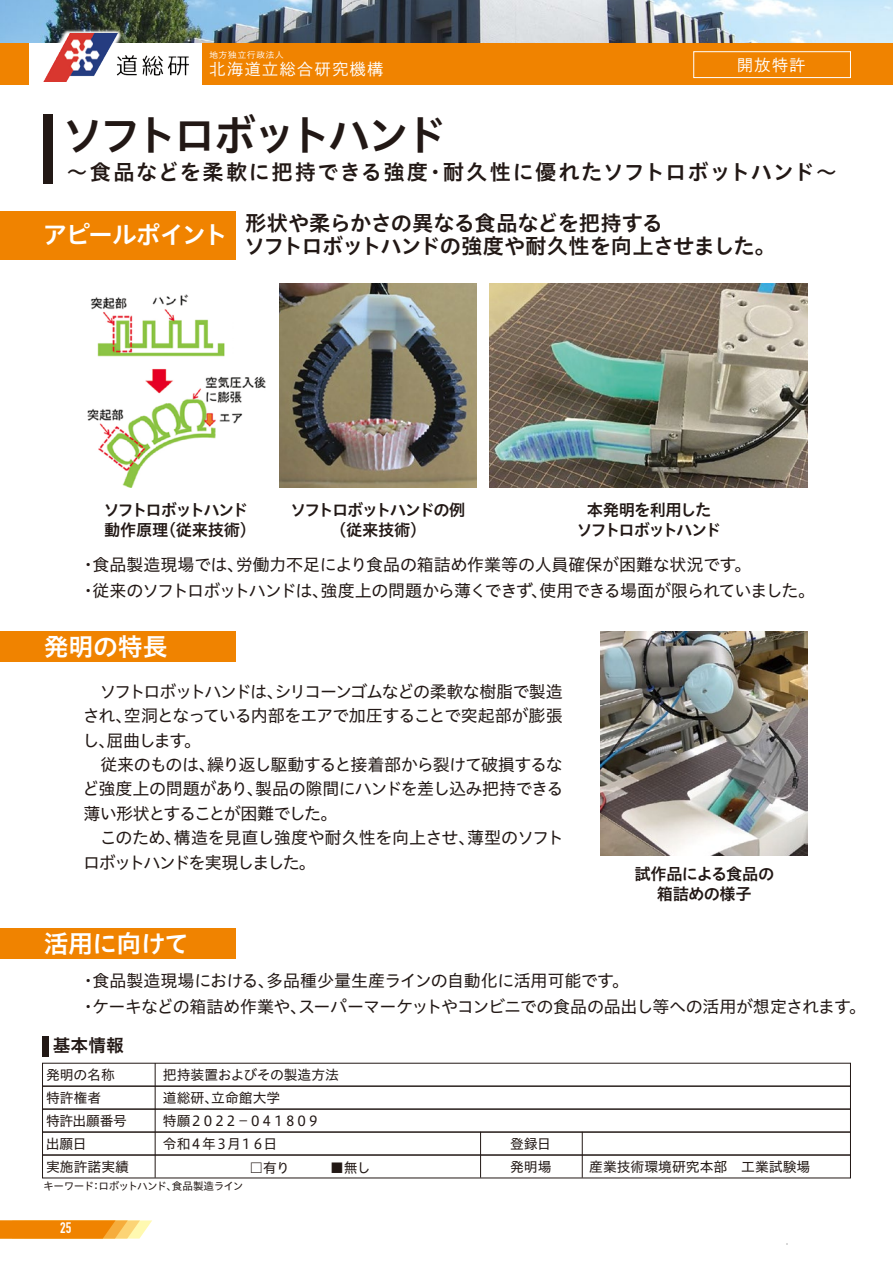
<style>
.page{position:relative;width:893px;height:1263px;background:#fff}
.page>*{position:absolute;margin:0;border:0;box-sizing:border-box;transform-origin:0 0}
.t1{font:42.45px "Hiragino UD Sans Std W6";letter-spacing:-.09em;color:#221815}
.t2{font:24.9px "Hiragino UD Sans Std W6";letter-spacing:-.015em;color:#fff}
.t3{font:21.3px/23.4px "Hiragino UD Sans Std W6";letter-spacing:-.03em;color:#221815}
.t4{font:21.3px "Hiragino UD Sans Std W6";letter-spacing:.06em;color:#221815}
.t5{font:17.85px "Hiragino UD Sans Std W6";color:#221815}
.t6{font:16.95px/24.5px "Hiragino UD Sans Std W4";letter-spacing:-.04em;color:#221815}
.t7{font:16.95px/25.5px "Hiragino UD Sans Std W4";letter-spacing:-.02em;color:#221815}
.t8{font:16.35px/20.4px "Hiragino UD Sans Std W6";letter-spacing:-.095em;color:#221815;text-align:center}
.t9{font:16.35px/20.4px "Hiragino UD Sans Std W6";letter-spacing:-.035em;color:#221815;text-align:center}
.t10{font:15.9px "Shuei Go Gin Std L";letter-spacing:.1em;color:#fff}
.t11{font:700 15px "DIN Condensed";color:#fff}
.t12{font:13.8px "Hiragino UD Sans Std W4";color:#221815}
.t13{font:13.8px "Hiragino UD Sans Std W4";letter-spacing:-.16em;color:#221815}
.t14{font:13.8px "Hiragino UD Sans Std W4";letter-spacing:-.09em;color:#221815}
.t15{font:10.65px "Hiragino UD Sans Std W4";letter-spacing:-.065em;color:#221815}
.t16{font:8.55px "Shuei Go Gin Std L";letter-spacing:.1em;color:#fff}
</style>
<div class="page">
<div style="left:202px;top:43px;width:691px;height:42px;background:#f08300"></div>
<div style="left:0;top:43px;width:28px;height:42px;background:#f08300"></div>
<div style="left:0;top:211px;width:235px;height:48px;background:#f08300"></div>
<div style="left:0;top:631px;width:235px;height:31px;background:#f08300"></div>
<div style="left:0;top:929px;width:235px;height:30px;background:#f08300"></div>
<div style="left:42px;top:1086px;width:809px;height:23px;border:1px solid #221815"></div>
<div style="left:42px;top:1109px;width:809px;height:23px;border:1px solid #221815"></div>
<div style="left:42px;top:1132px;width:809px;height:23px;border:1px solid #221815"></div>
<div style="left:42px;top:1154px;width:809px;height:24px;border:1px solid #221815"></div>
<hr style="left:155px;top:1063px;width:1px;height:115px;background:#221815">
<hr style="left:480px;top:1132px;width:1px;height:46px;background:#221815">
<hr style="left:582px;top:1132px;width:1px;height:46px;background:#221815">
<div style="left:43px;top:1036px;width:6px;height:20px;background:#221815"></div>
<img style="left:0;top:0;width:893px;height:43px">
<img style="left:35px;top:27px;width:160px;height:16px">
<img style="left:38px;top:30px;width:154px;height:13px">
<img style="left:43px;top:34px;width:149px;height:48px">
<div style="left:43px;top:114px;width:9px;height:69px;background:#221815"></div>
<div style="left:693px;top:51px;width:158px;height:27px;border:1px solid #fff"></div>
<img style="left:489px;top:284px;width:319px;height:203px">
<img style="left:279px;top:284px;width:198px;height:203px">
<img style="left:87px;top:294px;width:179px;height:193px">
<img style="left:600px;top:631px;width:208px;height:225px">
<svg style="left:0;top:1220px;width:152px;height:18px;background:#f39c28"></svg>
<p class="t16" style="left:210px;top:49px;width:75px">地方独立行政法人</p>
<p class="t10" style="left:210px;top:58px;width:175px">北海道立総合研究機構</p>
<h1 class="t1" style="left:61px;top:102px;width:387px">ソフトロボットハンド</h1>
<p class="t10" style="left:737px;top:54px;width:70px">開放特許</p>
<p class="t4" style="left:67px;top:156px;width:772px">～食品などを柔軟に把持できる強度・耐久性に優れたソフトロボットハンド～</p>
<p class="t3" style="left:42px;top:210px;width:735px;text-indent:203px">形状や柔らかさの異なる食品などを把持する<br><sup>アピールポイント</sup> ソフトロボットハンドの強度や耐久性を向上させました。</p>
<p class="t8" style="left:104px;top:498px;width:146px;text-align:left">ソフトロボットハンド動作原理(従来技術)</p>
<p class="t8" style="left:290px;top:498px;width:177px">ソフトロボットハンドの例（従来技術）</p>
<p class="t8" style="left:576px;top:498px;width:146px">本発明を利用したソフトロボットハンド</p>
<p class="t7" style="left:80px;top:551px;width:737px">・食品製造現場では、労働力不足により食品の箱詰め作業等の人員確保が困難な状況です。<br>・従来のソフトロボットハンドは、強度上の問題から薄くできず、使用できる場面が限られていました。</p>
<h2 class="t2" style="left:44px;top:628px;width:126px">発明の特長</h2>
<p class="t6" style="left:82px;top:678px;width:483px">　ソフトロボットハンドは、シリコーンゴムなどの柔軟な樹脂で製造され、空洞となっている内部をエアで加圧することで突起部が膨張し、屈曲します。<br>　従来のものは、繰り返し駆動すると接着部から裂けて破損するなど強度上の問題があり、製品の隙間にハンドを差し込み把持できる薄い形状とすることが困難でした。<br>　このため、構造を見直し強度や耐久性を向上させ、薄型のソフトロボットハンドを実現しました。</p>
<h2 class="t2" style="left:44px;top:925px;width:147px">活用に向けて</h2>
<p class="t9" style="left:634px;top:862px;width:141px">試作品による食品の箱詰めの様子</p>
<p class="t6" style="left:80px;top:967px;width:788px;line-height:25.5px">・食品製造現場における、多品種少量生産ラインの自動化に活用可能です。<br>・ケーキなどの箱詰め作業や、スーパーマーケットやコンビニでの食品の品出し等への活用が想定されます。</p>
<p class="t5" style="left:53px;top:1032px;width:73px">基本情報</p>
<p class="t12" style="left:46px;top:1064px;width:70px">発明の名称</p>
<p class="t12" style="left:163px;top:1064px;width:178px">把持装置およびその製造方法</p>
<p class="t12" style="left:46px;top:1087px;width:57px">特許権者</p>
<p class="t12" style="left:163px;top:1087px;width:119px">道総研、立命館大学</p>
<p class="t12" style="left:46px;top:1110px;width:82px">特許出願番号</p>
<p class="t13" style="left:163px;top:1110px;width:159px">特願２０２２－０４１８０９</p>
<p class="t14" style="left:163px;top:1133px;width:116px">令和４年３月１６日</p>
<p class="t12" style="left:46px;top:1133px;width:42px">出願日</p>
<p class="t12" style="left:510px;top:1133px;width:43px">登録日</p>
<p class="t12" style="left:46px;top:1156px;width:84px">実施許諾実績</p>
<p class="t12" style="left:510px;top:1156px;width:43px">発明場</p>
<p class="t12" style="left:250px;top:1157px;width:123px">□有り　　　■無し</p>
<p class="t15" style="left:43px;top:1178px;width:202px">キーワード：ロボットハンド、食品製造ライン</p>
<p class="t11" style="left:60px;top:1218px;width:13px">25</p>
<p class="t12" style="left:589px;top:1156px;width:223px">産業技術環境研究本部　工業試験場</p>
</div>
